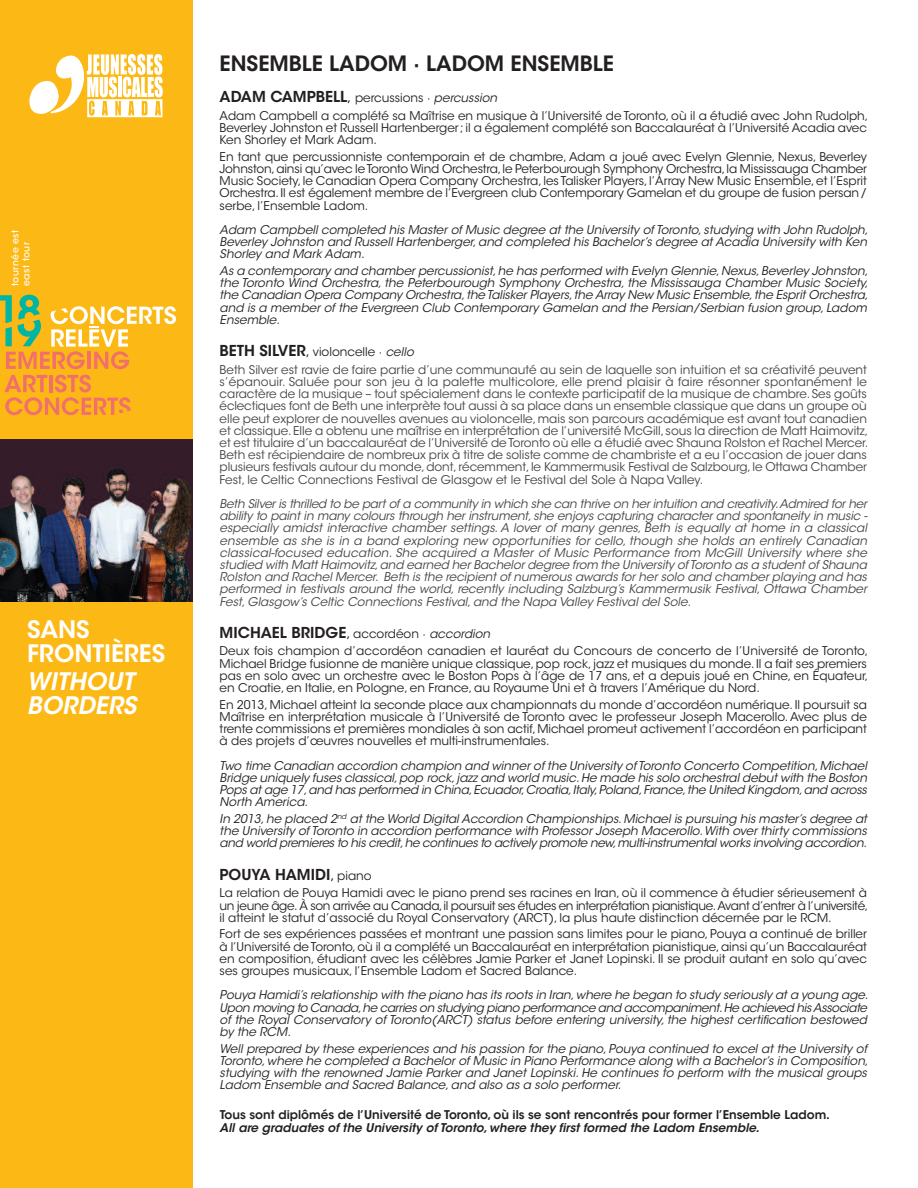
<style>
.page{position:relative;width:918px;height:1188px;background:#fff}
.page>*{position:absolute;margin:0;border:0;box-sizing:border-box;transform-origin:0 0}
.t1{font:24px/24px "ITC Avant Garde MM 82 wt 750 wd";color:#fff}
.t2{font:24px/24px "ITC Avant Garde MM Oblique 82 wt 750 wd";color:#fff}
.t3{font:21px "ITC Avant Garde MM 82 wt 750 wd";color:#231f20}
.t4{font:15px "ITC Avant Garde MM 82 wt 750 wd";color:#231f20}
.t5{font:12px/12.1px "ITC Avant Garde MM 82 wt 750 wd";color:#231f20;text-align:justify}
.t6{font:12px/12.1px "ITC Avant Garde MM Oblique 82 wt 750 wd";color:#231f20;text-align:justify}
.t7{font:12px/12.1px "ITC Avant Garde MM 82 wt 750 wd";color:#444}
.t8{font:12px/12.1px "ITC Avant Garde MM Oblique 82 wt 750 wd";color:#444;text-align:justify}
.t9{font:9.3px/11.1px "ITC Avant Garde MM 445 750";letter-spacing:.05em;color:#fff}
.s1{font-size:12px}
.s2{font-family:"ITC Avant Garde MM Oblique 82 wt 750 wd";font-size:12px}
.s3{font-size:15px;color:#231f20}
.s4{color:#231f20}
.s5{font-family:"ITC Avant Garde MM Oblique 82 wt 750 wd";color:#231f20}
</style>
<div class="page">
<div style="left:0;top:0;width:193px;height:1188px;background:#fcb814"></div>
<svg style="left:5px;top:375px;width:126px;height:40px"></svg>
<svg style="left:0;top:295px;width:176px;height:74px"></svg>
<img style="left:0;top:439px;width:193px;height:162px">
<svg style="left:29px;top:54px;width:134px;height:63px"></svg>
<p class="t9" style="left:10px;top:286px;width:58px;rotate:-90deg">tournée est east tour</p>
<h1 class="t1" style="left:27px;top:619px;width:140px">SANS<br>FRONTIÈRES</h1>
<h1 class="t2" style="left:27px;top:672px;width:111px">WITHOUT<br>BORDERS</h1>
<h2 class="t3" style="left:220px;top:55px;width:396px">ENSEMBLE LADOM · LADOM ENSEMBLE</h2>
<p class="t4" style="left:220px;top:91px;width:279px">ADAM CAMPBELL, <span class="s1">percussions ·</span> <span class="s2">percussion</span></p>
<p class="t5" style="left:220px;top:110px;width:650px">Adam Campbell a complété sa Maîtrise en musique à l’Université de Toronto, où il a étudié avec John Rudolph, Beverley Johnston et Russell Hartenberger; il a également complété son Baccalauréat à l’Université Acadia avec Ken Shorley et Mark Adam.</p>
<p class="t5" style="left:220px;top:151px;width:649px">En tant que percussionniste contemporain et de chambre, Adam a joué avec Evelyn Glennie, Nexus, Beverley Johnston,ainsi qu’avec leToronto Wind Orchestra,le Peterbourough Symphony Orchestra,la Mississauga Chamber Music Society,le Canadian Opera Company Orchestra,les Talisker Players,l’Array New Music Ensemble,et l’Esprit Orchestra.Il est également membre de l’Evergreen club Contemporary Gamelan et du groupe de fusion persan/ serbe, l’Ensemble Ladom.</p>
<p class="t6" style="left:220px;top:225px;width:650px">Adam Campbell completed his Master of Music degree at the University of Toronto, studying with John Rudolph, Beverley Johnston and Russell Hartenberger, and completed his Bachelor’s degree at Acadia University with Ken Shorley and Mark Adam.</p>
<p class="t6" style="left:220px;top:266px;width:650px">As a contemporary and chamber percussionist,he has performed with Evelyn Glennie,Nexus,Beverley Johnston, the Toronto Wind Orchestra, the Peterbourough Symphony Orchestra, the Mississauga Chamber Music Society, the Canadian Opera Company Orchestra,theTalisker Players,the Array New Music Ensemble,the Esprit Orchestra, and is a member of the Evergreen Club Contemporary Gamelan and the Persian/Serbian fusion group, Ladom Ensemble.</p>
<p class="t7" style="left:220px;top:344px;width:649px;line-height:17.5px"><span class="s3">BETH SILVER,</span> <span class="s4">violoncelle ·</span> <span class="s5">cello<br></span>Beth Silver est ravie de faire partie d’une communauté au sein de laquelle son intuition et sa créativité peuvent</p>
<p class="t7" style="left:220px;top:377px;width:650px;text-align:justify">s’épanouir. Saluée pour son jeu à la palette multicolore, elle prend plaisir à faire résonner spontanément le caractère de la musique – tout spécialement dans le contexte participatif de la musique de chambre.Ses goûts éclectiques font de Beth une interprète tout aussi à sa place dans un ensemble classique que dans un groupe où elle peut explorer de nouvelles avenues au violoncelle,mais son parcours académique est avant tout canadien et classique.Elle a obtenu une maîtrise en interprétation de l’université McGill, sous la direction de Matt Haimovitz, et est titulaire d’un baccalauréat de l’Université deToronto où elle a étudié avec Shauna Rolston et Rachel Mercer.<br>Beth est récipiendaire de nombreux prix à titre de soliste comme de chambriste et a eu l’occasion de jouer dans plusieurs festivals autour du monde,dont,récemment,le Kammermusik Festival de Salzbourg,le Ottawa Chamber Fest, le Celtic Connections Festival de Glasgow et le Festival del Sole à Napa Valley.</p>
<p class="t8" style="left:220px;top:499px;width:649px">Beth Silver is thrilled to be part of a community in which she can thrive on her intuition and creativity.Admired for her ability to paint in many colours through her instrument, she enjoys capturing character and spontaneity in music - especially amidst interactive chamber settings. A lover of many genres, Beth is equally at home in a classical ensemble as she is in a band exploring new opportunities for cello, though she holds an entirely Canadian classical-focused education. She acquired a Master of Music Performance from McGill University where she studied with Matt Haimovitz,and earned her Bachelor degree from the University of Toronto as a student of Shauna Rolston and Rachel Mercer. Beth is the recipient of numerous awards for her solo and chamber playing and has performed in festivals around the world, recently including Salzburg’s Kammermusik Festival, Ottawa Chamber Fest, Glasgow’s Celtic Connections Festival, and the Napa Valley Festival del Sole.</p>
<p class="t4" style="left:220px;top:627px;width:272px">MICHAEL BRIDGE, <span class="s1">accordéon ·</span> <span class="s2">accordion</span></p>
<p class="t5" style="left:220px;top:646px;width:650px">Deux fois champion d’accordéon canadien et lauréat du Concours de concerto de l’Université de Toronto, Michael Bridge fusionne de manière unique classique,pop rock,jazz et musiques du monde.Il a fait ses premiers pas en solo avec un orchestre avec le Boston Pops à l’âge de 17 ans, et a depuis joué en Chine, en Équateur, en Croatie, en Italie, en Pologne, en France, au Royaume Uni et à travers l’Amérique du Nord.</p>
<p class="t5" style="left:220px;top:699px;width:649px">En 2013,Michael atteint la seconde place aux championnats du monde d’accordéon numérique.Il poursuit sa Maîtrise en interprétation musicale à l’Université de Toronto avec le professeur Joseph Macerollo. Avec plus de trente commissions et premières mondiales à son actif,Michael promeut activement l’accordéon en participant à des projets d’œuvres nouvelles et multi-instrumentales.</p>
<p class="t6" style="left:220px;top:760px;width:649px">Two time Canadian accordion champion and winner of the University of Toronto Concerto Competition,Michael Bridge uniquely fuses classical,pop rock,jazz and world music.He made his solo orchestral debut with the Boston Pops at age 17,and has performed in China,Ecuador,Croatia,Italy,Poland,France,the United Kingdom,and across North America.</p>
<p class="t6" style="left:220px;top:814px;width:649px">In 2013,he placed 2<sup>nd</sup> at the World Digital Accordion Championships.Michael is pursuing his master’s degree at the University of Toronto in accordion performance with Professor Joseph Macerollo.With over thirty commissions and world premieres to his credit,he continues to actively promote new,multi-instrumental works involving accordion.</p>
<p class="t4" style="left:220px;top:869px;width:154px">POUYA HAMIDI, <span class="s1">piano</span></p>
<p class="t5" style="left:220px;top:888px;width:650px">La relation de Pouya Hamidi avec le piano prend ses racines en Iran, où il commence à étudier sérieusement à un jeune âge. À son arrivée au Canada,il poursuit ses études en interprétation pianistique.Avant d’entrer à l’université, il atteint le statut d’associé du Royal Conservatory (ARCT), la plus haute distinction décernée par le RCM.</p>
<p class="t5" style="left:220px;top:929px;width:649px">Fort de ses expériences passées et montrant une passion sans limites pour le piano, Pouya a continué de briller à l’Université deToronto,où il a complété un Baccalauréat en interprétation pianistique,ainsi qu’un Baccalauréat en composition, étudiant avec les célèbres Jamie Parker et Janet Lopinski. Il se produit autant en solo qu’avec ses groupes musicaux, l’Ensemble Ladom et Sacred Balance.</p>
<p class="t6" style="left:220px;top:990px;width:650px">Pouya Hamidi’s relationship with the piano has its roots in Iran,where he began to study seriously at a young age.<br>Upon moving to Canada,he carries on studying piano performance and accompaniment.He achieved his Associate of the Royal Conservatory of Toronto(ARCT) status before entering university, the highest certification bestowed by the RCM.</p>
<p class="t6" style="left:220px;top:1043px;width:650px">Well prepared by these experiences and his passion for the piano, Pouya continued to excel at the University of Toronto,where he completed a Bachelor of Music in Piano Performance along with a Bachelor’s in Composition, studying with the renowned Jamie Parker and Janet Lopinski. He continues to perform with the musical groups Ladom Ensemble and Sacred Balance, and also as a solo performer.</p>
<p class="t5" style="left:220px;top:1110px;width:612px">Tous sont diplômés de l’Université de Toronto, où ils se sont rencontrés pour former l’Ensemble Ladom.</p>
<p class="t6" style="left:220px;top:1122px;width:541px">All are graduates of the University of Toronto, where they first formed the Ladom Ensemble.</p>
</div>
